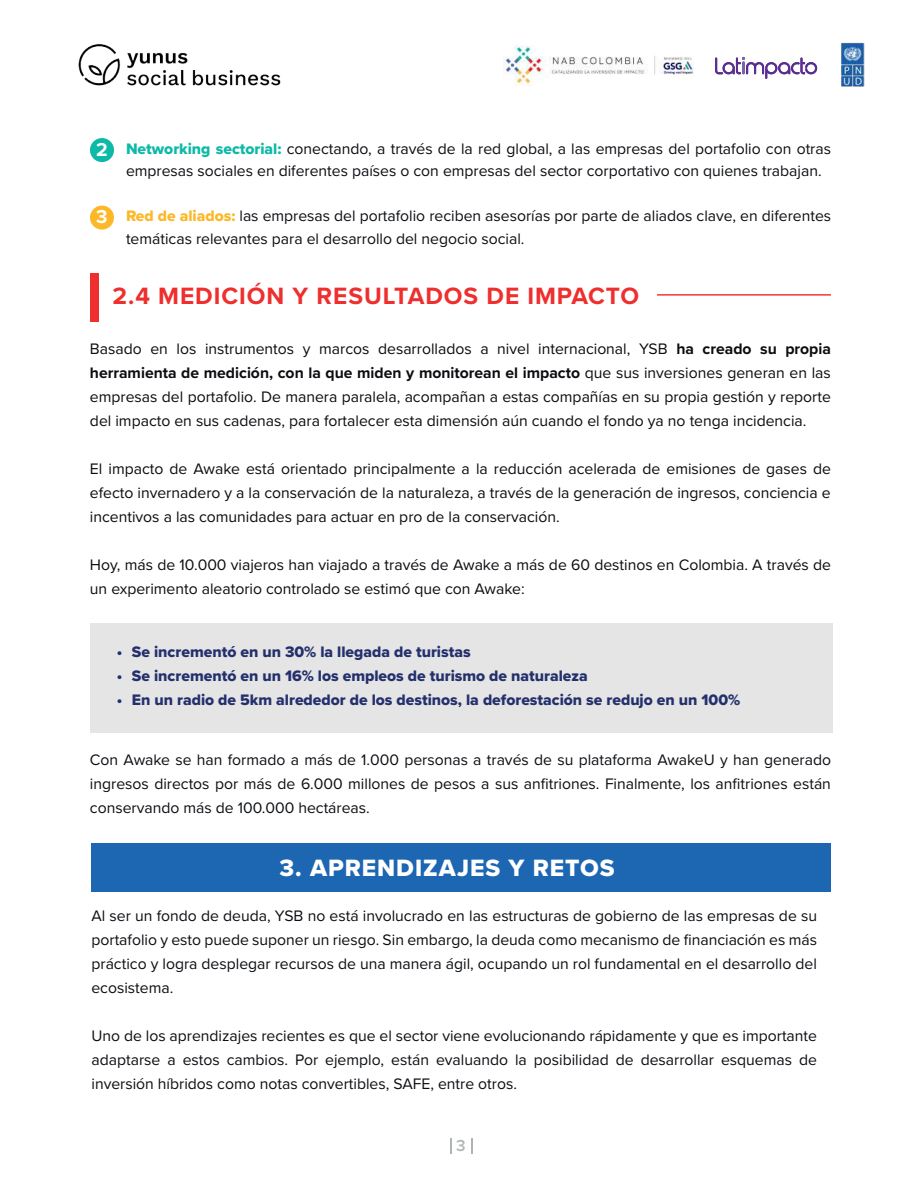
<style>
.page{position:relative;width:921px;height:1193px;background:#fff}
.page>*{position:absolute;margin:0;border:0;box-sizing:border-box;transform-origin:0 0}
.t1{font:700 24.45px "Proxima Nova";letter-spacing:.04em;color:#ee2f2d}
.t2{font:24.45px "Proxima Nova Extrabld";letter-spacing:.04em;color:#fff}
.t3{font:700 19.35px "Proxima Nova";color:#fff}
.t4{font:600 16.5px "Proxima Nova";color:#b1b4b4}
.t5{font:15.75px/24px "Proxima Nova";color:#0b0e12;text-align:justify}
.t6{font:15.75px/24px "Proxima Nova";color:#0c0c11;text-align:justify}
.t7{font:15.75px "Proxima Nova Extrabld";color:#24306d}
.s1{font-family:"Proxima Nova Extrabld";color:#0db9a7}
.s2{font-family:"Proxima Nova Extrabld";color:#fcb828}
.s3{font-weight:700}
</style>
<div class="page">
<div style="left:90px;top:622px;width:742px;height:110px;background:#e4e5e4"></div>
<div style="left:91px;top:843px;width:740px;height:48px;background:#1c66b2"></div>
<div style="left:90px;top:273px;width:9px;height:48px;background:#ee2f2d"></div>
<hr style="left:657px;top:294px;width:174px;height:1px;background:#ee2f2d">
<svg style="left:450px;top:1138px;width:1px;height:16px"></svg>
<svg style="left:471px;top:1138px;width:1px;height:16px"></svg>
<img style="left:78px;top:44px;width:203px;height:42px">
<div style="left:90px;top:138px;width:24px;height:24px;background:#0db9a7;border-radius:50%"></div>
<div style="left:90px;top:206px;width:24px;height:24px;background:#fcb828;border-radius:50%"></div>
<img style="left:841px;top:42px;width:23px;height:45px">
<img style="left:503px;top:45px;width:190px;height:40px">
<svg style="left:715px;top:57px;width:102px;height:22px"></svg>
<p class="t3" style="left:96px;top:135px;width:13px">2</p>
<p class="t3" style="left:96px;top:202px;width:13px">3</p>
<p class="t5" style="left:126px;top:137px;width:707px;line-height:22.5px"><span class="s1">Networking sectorial:</span> conectando, a través de la red global, a las empresas del portafolio con otras empresas sociales en diferentes países o con empresas del sector corportativo con quienes trabajan.</p>
<p class="t5" style="left:126px;top:204px;width:707px;line-height:22.5px"><span class="s2">Red de aliados:</span> las empresas del portafolio reciben asesorías por parte de aliados clave, en diferentes temáticas relevantes para el desarrollo del negocio social.</p>
<h1 class="t1" style="left:113px;top:277px;width:528px">2.4 MEDICIÓN Y RESULTADOS DE IMPACTO</h1>
<p class="t6" style="left:90px;top:335px;width:742px">Basado en los instrumentos y marcos desarrollados a nivel internacional, YSB <span class="s3">ha creado su propia herramienta de medición, con la que miden y monitorean el impacto</span> que sus inversiones generan en las empresas del portafolio. De manera paralela, acompañan a estas compañías en su propia gestión y reporte del impacto en sus cadenas, para fortalecer esta dimensión aún cuando el fondo ya no tenga incidencia.</p>
<p class="t6" style="left:90px;top:455px;width:743px">El impacto de Awake está orientado principalmente a la reducción acelerada de emisiones de gases de efecto invernadero y a la conservación de la naturaleza, a través de la generación de ingresos, conciencia e incentivos a las comunidades para actuar en pro de la conservación.</p>
<p class="t6" style="left:90px;top:551px;width:743px">Hoy, más de 10.000 viajeros han viajado a través de Awake a más de 60 destinos en Colombia. A través de un experimento aleatorio controlado se estimó que con Awake:</p>
<p class="t7" style="left:117px;top:639px;width:355px">• Se incrementó en un 30% la llegada de turistas</p>
<p class="t7" style="left:117px;top:663px;width:472px">• Se incrementó en un 16% los empleos de turismo de naturaleza</p>
<p class="t7" style="left:117px;top:687px;width:625px">• En un radio de 5km alrededor de los destinos, la deforestación se redujo en un 100%</p>
<p class="t5" style="left:90px;top:746px;width:743px">Con Awake se han formado a más de 1.000 personas a través de su plataforma AwakeU y han generado ingresos directos por más de 6.000 millones de pesos a sus anfitriones. Finalmente, los anfitriones están conservando más de 100.000 hectáreas.</p>
<h1 class="t2" style="left:280px;top:849px;width:337px">3. APRENDIZAJES Y RETOS</h1>
<p class="t5" style="left:91px;top:902px;width:727px">Al ser un fondo de deuda, YSB no está involucrado en las estructuras de gobierno de las empresas de su portafolio y esto puede suponer un riesgo. Sin embargo, la deuda como mecanismo de financiación es más práctico y logra desplegar recursos de una manera ágil, ocupando un rol fundamental en el desarrollo del ecosistema.</p>
<p class="t5" style="left:91px;top:1022px;width:727px">Uno de los aprendizajes recientes es que el sector viene evolucionando rápidamente y que es importante adaptarse a estos cambios. Por ejemplo, están evaluando la posibilidad de desarrollar esquemas de inversión híbridos como notas convertibles, SAFE, entre otros.</p>
<p class="t4" style="left:456px;top:1133px;width:11px">3</p>
</div>
